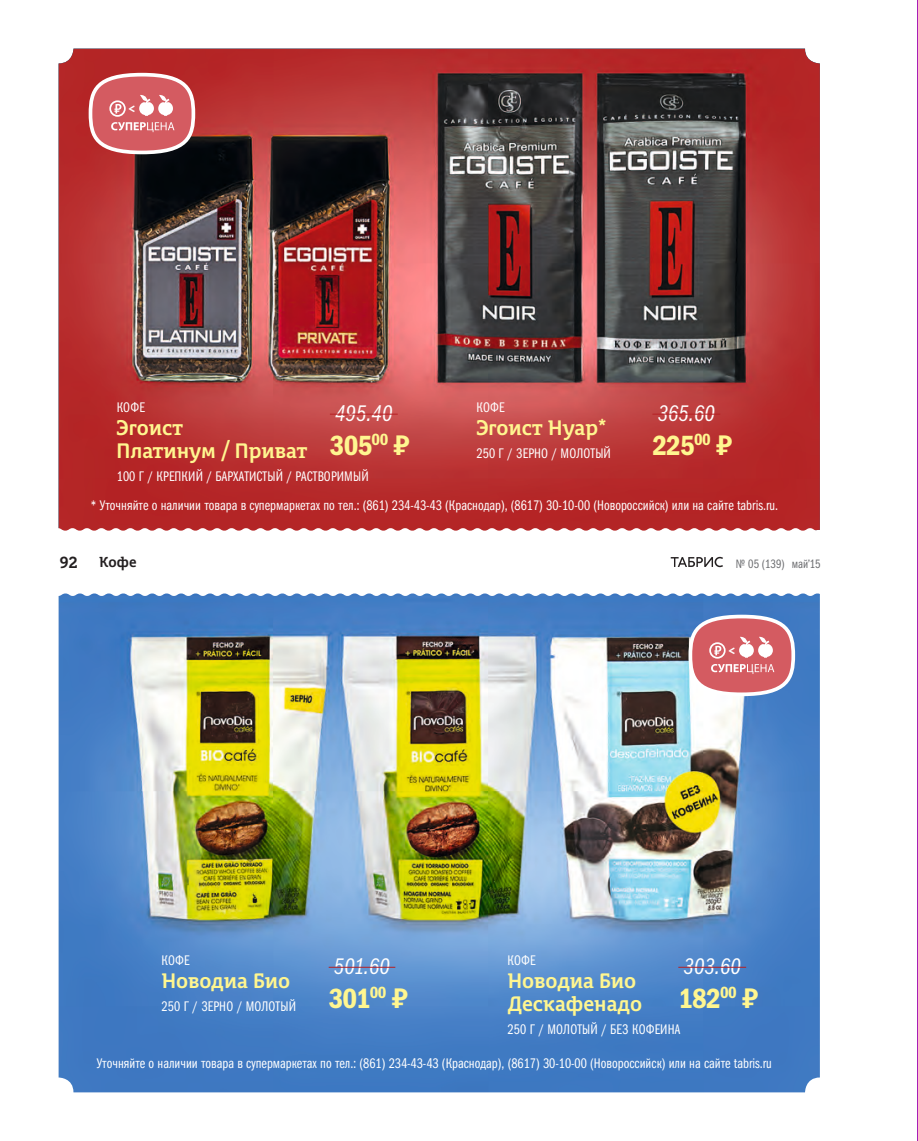
<style>
.page{position:relative;width:918px;height:1141px;background:#fff}
.page>*{position:absolute;margin:0;border:0;box-sizing:border-box;transform-origin:0 0}
.t1{font:28px "Franklin Gothic Demi Cond C";letter-spacing:-.03em;color:#fff690}
.t2{font:700 22.75px "Mir";color:#fff690}
.t3{font:italic 22.75px "Franklin Gothic Book Cmp C";color:#fff}
.t4{font:700 15.75px "Mir";color:#231f20}
.Служебный{font:14px "Franklin Gothic Book Cmp ITC";color:#fff}
.t5{font:700 13.12px "PT Sans";color:#fff}
.t6{font:12.25px "Franklin Gothic Book Cmp ITC";color:#6c6d70}
.s1{font-family:"PT Rouble Sans"}
.s2{font-size:17.5px}
</style>
<div class="page">
<img style="left:59px;top:596px;width:761px;height:496px">
<img style="left:59px;top:49px;width:761px;height:479px">
<hr style="left:652px;top:414px;width:68px;height:1px;background:#b62024">
<hr style="left:329px;top:967px;width:66px;height:1px;background:#b62024">
<hr style="left:678px;top:967px;width:68px;height:1px;background:#b62024">
<hr style="left:330px;top:414px;width:68px;height:1px;background:#b62024">
<div style="left:90px;top:75px;width:103px;height:77px;background:#d45b61;border-radius:50%"></div>
<div style="left:89px;top:73px;width:106px;height:81px;border:4px solid #fff;border-radius:50%"></div>
<svg style="left:139px;top:95px;width:34px;height:21px"></svg>
<svg style="left:111px;top:122px;width:63px;height:10px"></svg>
<div style="left:109px;top:100px;width:17px;height:17px;border:2px solid #fff;border-radius:50%"></div>
<svg style="left:114px;top:104px;width:7px;height:9px"></svg>
<div style="left:690px;top:617px;width:103px;height:77px;background:#d45b61;border-radius:50%"></div>
<div style="left:688px;top:615px;width:107px;height:81px;border:4px solid #fff;border-radius:50%"></div>
<svg style="left:739px;top:637px;width:34px;height:21px"></svg>
<svg style="left:711px;top:664px;width:63px;height:10px"></svg>
<div style="left:709px;top:642px;width:16px;height:17px;border:2px solid #fff;border-radius:50%"></div>
<svg style="left:714px;top:646px;width:7px;height:9px"></svg>
<svg style="left:58px;top:528px;width:762px;height:68px"></svg>
<svg style="left:671px;top:557px;width:52px;height:10px"></svg>
<img style="left:917px;top:0;width:1px;height:1141px">
<p class="t5" style="left:129px;top:100px;width:8px">&lt;</p>
<p class="Служебный" style="left:117px;top:400px;width:30px">КОФЕ</p>
<p class="t2" style="left:117px;top:415px;width:68px">Эгоист</p>
<p class="t2" style="left:117px;top:437px;width:192px">Платинум / Приват</p>
<p class="Служебный" style="left:117px;top:468px;width:253px">100 Г / КРЕПКИЙ / БАРХАТИСТЫЙ / РАСТВОРИМЫЙ</p>
<p class="t3" style="left:335px;top:401px;width:59px">495.40</p>
<p class="t1" style="left:330px;top:429px;width:82px">305<sup>00</sup> <span class="s1">Й</span></p>
<p class="Служебный" style="left:476px;top:400px;width:30px">КОФЕ</p>
<p class="t2" style="left:476px;top:415px;width:131px">Эгоист Нуар*</p>
<p class="Служебный" style="left:476px;top:445px;width:136px">250 Г / ЗЕРНО / МОЛОТЫЙ</p>
<p class="t3" style="left:658px;top:401px;width:59px">365.60</p>
<p class="t1" style="left:652px;top:429px;width:82px">225<sup>00</sup> <span class="s1">Й</span></p>
<p class="Служебный" style="left:90px;top:497px;width:689px">* Уточняйте о наличии товара в супермаркетах по тел.: (861) 234-43-43 (Краснодар), (8617) 30-10-00 (Новороссийск) или на сайте tabris.ru.</p>
<p class="t4" style="left:60px;top:553px;width:78px"><span class="s2">92</span> Кофе</p>
<p class="t6" style="left:736px;top:557px;width:86px">№ 05 (139) май’15</p>
<p class="t5" style="left:728px;top:641px;width:8px">&lt;</p>
<p class="Служебный" style="left:161px;top:953px;width:30px">КОФЕ</p>
<p class="t2" style="left:161px;top:968px;width:130px">Новодиа Био</p>
<p class="Служебный" style="left:161px;top:998px;width:136px">250 Г / ЗЕРНО / МОЛОТЫЙ</p>
<p class="t3" style="left:334px;top:954px;width:58px">501.60</p>
<p class="t1" style="left:329px;top:982px;width:81px">301<sup>00</sup> <span class="s1">Й</span></p>
<p class="Служебный" style="left:507px;top:953px;width:30px">КОФЕ</p>
<p class="t2" style="left:507px;top:968px;width:130px">Новодиа Био</p>
<p class="t2" style="left:507px;top:991px;width:136px">Дескафенадо</p>
<p class="Служебный" style="left:507px;top:1021px;width:174px">250 Г / МОЛОТЫЙ / БЕЗ КОФЕИНА</p>
<p class="t3" style="left:683px;top:954px;width:59px">303.60</p>
<p class="t1" style="left:678px;top:982px;width:82px">182<sup>00</sup> <span class="s1">Й</span></p>
<p class="Служебный" style="left:97px;top:1055px;width:677px">Уточняйте о наличии товара в супермаркетах по тел.: (861) 234-43-43 (Краснодар), (8617) 30-10-00 (Новороссийск) или на сайте tabris.ru</p>
</div>
